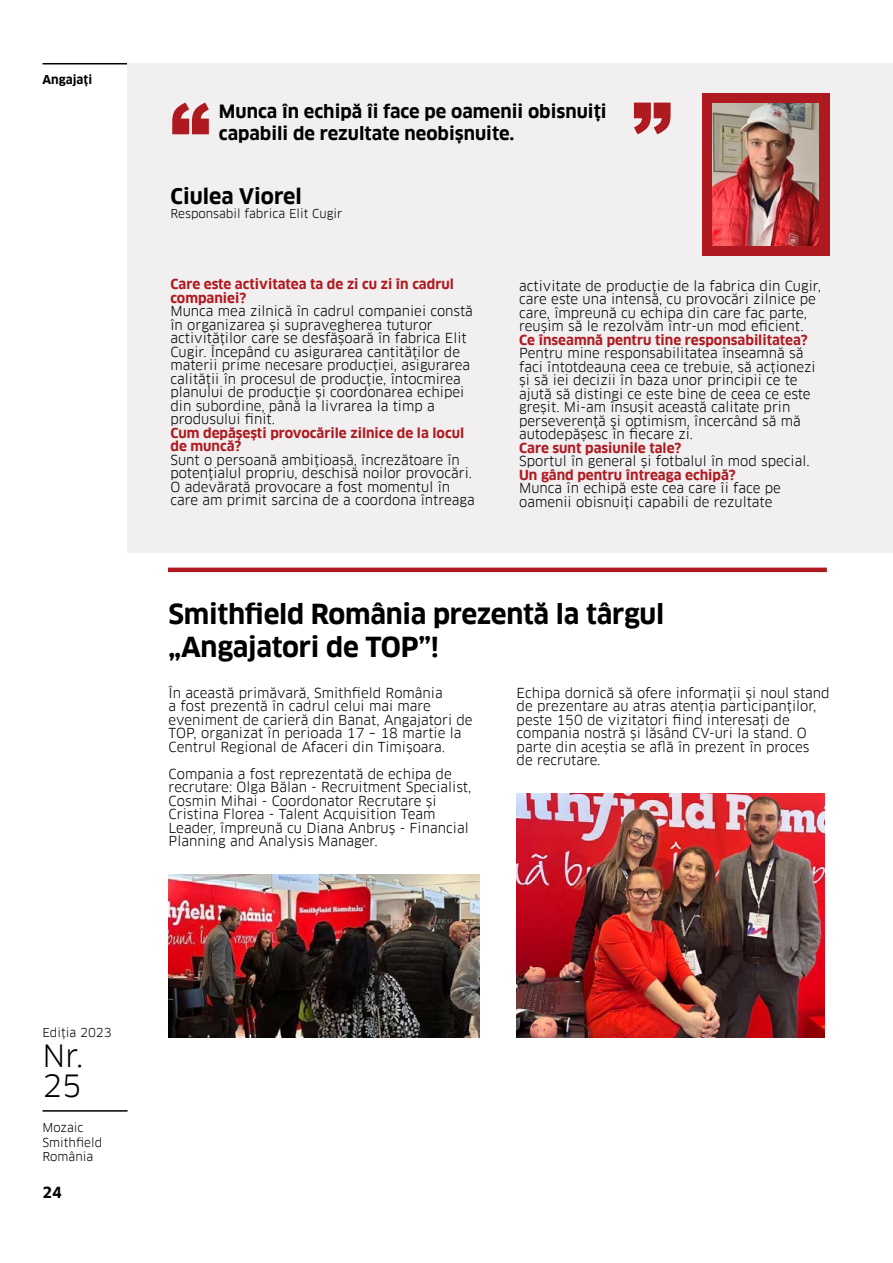
<style>
.page{position:relative;width:893px;height:1263px;background:#fff}
.page>*{position:absolute;margin:0;border:0;box-sizing:border-box;transform-origin:0 0}
.t1{font:30px/30px "Clan Pro";color:#000}
.t2{font:700 27px/32.4px "Clan Pro";letter-spacing:-.01em;color:#000}
.t3{font:700 21px "Clan Pro";color:#000}
.t4{font:700 18px/21.6px "Clan Pro";color:#000}
.t5{font:700 15px "Clan Pro";color:#000}
.t6{font:13.5px/13.5px "Clan Pro";color:#000}
.t7{font:700 13.5px/13.5px "Clan Pro";color:#af1a21}
.t8{font:12px/14.4px "Clan Pro";color:#000}
.t9{font:700 12px "Clan Pro";color:#000}
</style>
<div class="page">
<hr style="left:43px;top:1110px;width:85px;height:2px;background:#000">
<hr style="left:43px;top:63px;width:85px;height:1px;background:#000">
<div style="left:128px;top:63px;width:765px;height:490px;background:#f1efef"></div>
<img style="left:169px;top:875px;width:310px;height:163px">
<img style="left:517px;top:793px;width:307px;height:245px">
<hr style="left:168px;top:568px;width:659px;height:4px;background:#af1a21">
<div style="left:702px;top:93px;width:128px;height:163px;background:#af1a21"></div>
<img style="left:713px;top:104px;width:106px;height:141px">
<svg style="left:172px;top:103px;width:37px;height:31px"></svg>
<svg style="left:634px;top:103px;width:37px;height:31px"></svg>
<p class="t9" style="left:43px;top:73px;width:51px">Angajați</p>
<h3 class="t4" style="left:219px;top:101px;width:389px">Munca în echipă îi face pe oamenii obisnuiți capabili de rezultate neobișnuite.</h3>
<h3 class="t3" style="left:170px;top:184px;width:133px">Ciulea Viorel</h3>
<p class="t8" style="left:170px;top:207px;width:173px">Responsabil fabrica Elit Cugir</p>
<p class="t7" style="left:170px;top:278px;width:285px">Care este activitatea ta de zi cu zi în cadrul companiei?</p>
<p class="t6" style="left:170px;top:305px;width:304px">Munca mea zilnică în cadrul companiei constă în organizarea și supravegherea tuturor activităților care se desfășoară în fabrica Elit Cugir. Începând cu asigurarea cantităților de materii prime necesare producției, asigurarea calității în procesul de producție, întocmirea planului de producție și coordonarea echipei din subordine, până la livrarea la timp a produsului finit.</p>
<p class="t7" style="left:170px;top:426px;width:295px">Cum depășești provocările zilnice de la locul de muncă?</p>
<p class="t6" style="left:170px;top:453px;width:306px">Sunt o persoană ambițioasă, încrezătoare în potențialul propriu, deschisă noilor provocări.<br>O adevărată provocare a fost momentul în care am primit sarcina de a coordona întreaga</p>
<p class="t6" style="left:519px;top:279px;width:303px">activitate de producție de la fabrica din Cugir, care este una intensă, cu provocări zilnice pe care, împreună cu echipa din care fac parte, reușim să le rezolvăm într-un mod eficient.</p>
<p class="t7" style="left:519px;top:333px;width:290px">Ce înseamnă pentru tine responsabilitatea?</p>
<p class="t6" style="left:519px;top:346px;width:298px">Pentru mine responsabilitatea înseamnă să faci întotdeauna ceea ce trebuie, să acționezi și să iei decizii în baza unor principii ce te ajută să distingi ce este bine de ceea ce este greșit. Mi-am însușit această calitate prin perseverență și optimism, încercând să mă autodepășesc în fiecare zi.</p>
<p class="t7" style="left:519px;top:441px;width:164px">Care sunt pasiunile tale?</p>
<p class="t6" style="left:519px;top:454px;width:292px">Sportul în general și fotbalul în mod special.</p>
<p class="t7" style="left:519px;top:468px;width:218px">Un gând pentru întreaga echipă?</p>
<p class="t6" style="left:519px;top:481px;width:263px">Munca în echipă este cea care îi face pe oamenii obisnuiți capabili de rezultate</p>
<h2 class="t2" style="left:169px;top:598px;width:497px">Smithfield România prezentă la târgul „Angajatori de TOP”!</h2>
<p class="t6" style="left:169px;top:686px;width:306px">În această primăvară, Smithfield România<br>a fost prezentă în cadrul celui mai mare eveniment de carieră din Banat, Angajatori de TOP, organizat în perioada 17 – 18 martie la Centrul Regional de Afaceri din Timișoara.</p>
<p class="t6" style="left:169px;top:767px;width:304px">Compania a fost reprezentată de echipa de recrutare: Olga Bălan - Recruitment Specialist, Cosmin Mihai - Coordonator Recrutare și Cristina Florea - Talent Acquisition Team Leader, împreună cu Diana Anbruș - Financial Planning and Analysis Manager.</p>
<p class="t6" style="left:517px;top:686px;width:314px">Echipa dornică să ofere informații și noul stand de prezentare au atras atenția participanților, peste 150 de vizitatori fiind interesați de compania nostră și lăsând CV-uri la stand. O parte din aceștia se află în prezent în proces<br>de recrutare.</p>
<p class="t8" style="left:43px;top:1026px;width:71px">Ediția 2023</p>
<h1 class="t1" style="left:43px;top:1041px;width:42px">Nr.<br>25</h1>
<p class="t8" style="left:43px;top:1120px;width:61px">Mozaic<br>Smithfield<br>România</p>
<p class="t5" style="left:43px;top:1184px;width:21px">24</p>
</div>
